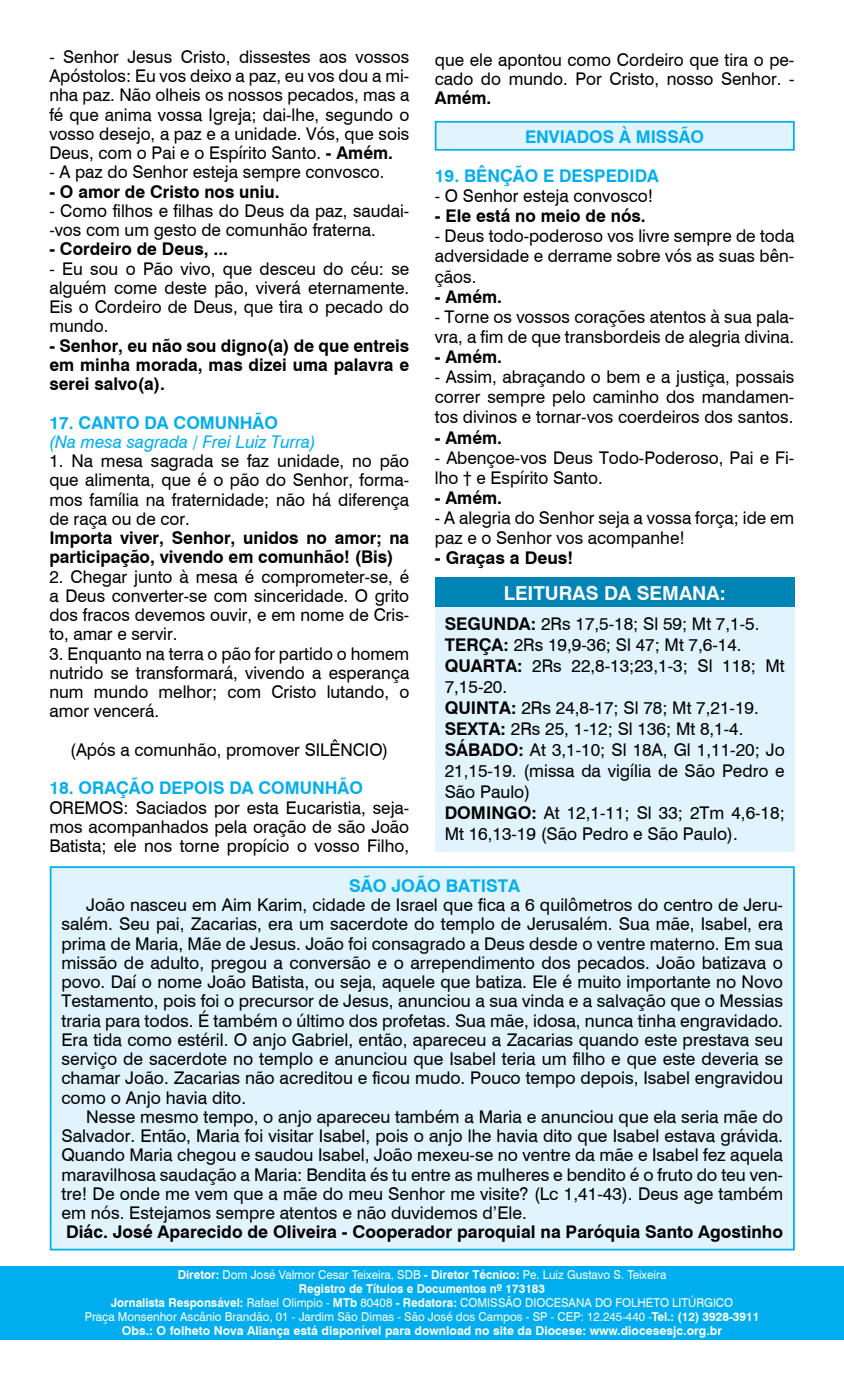
<style>
.page{position:relative;width:844px;height:1389px;background:#fff}
.page>*{position:absolute;margin:0;border:0;box-sizing:border-box;transform-origin:0 0}
.t1{font:700 19.25px "Swiss 721 BT";color:#fff}
.t2{font:17.5px/19.2px "Swiss 721 BT";color:#000;text-align:justify}
.t3{font:700 17.5px/19.2px "Swiss 721 BT";color:#000;text-align:justify}
.t4{font:700 17.5px "Swiss 721 BT";color:#00aeef}
.t5{font:italic 17.5px "Swiss 721 BT";color:#00aeef}
.t6{font:700 12.25px/14px "Swiss 721 BT";color:#fff;text-align:center;scale:.95 1}
.s1{font-weight:700}
.s2{font-weight:400}
</style>
<div class="page">
<div style="left:434px;top:121px;width:360px;height:30px;background:#e1f4fd;border:2px solid #00aeef"></div>
<div style="left:51px;top:867px;width:742px;height:383px;background:#e1f4fd"></div>
<div style="left:50px;top:866px;width:744px;height:384px;border:2px solid #00aeef"></div>
<div style="left:0;top:1266px;width:843px;height:73px;background:#00aeef"></div>
<div style="left:434px;top:605px;width:360px;height:247px;background:#e1f4fd"></div>
<div style="left:434px;top:578px;width:360px;height:29px;background:#0084b6"></div>
<p class="t2" style="left:49px;top:46px;width:361px">- Senhor Jesus Cristo, dissestes aos vossos Apóstolos: Eu vos deixo a paz, eu vos dou a mi&shy;nha paz. Não olheis os nossos pecados, mas a fé que anima vossa Igreja; dai-lhe, segundo o vosso desejo, a paz e a unidade. Vós, que sois Deus, com o Pai e o Espírito Santo. <span class="s1">- Amém.</span></p>
<p class="t2" style="left:49px;top:162px;width:337px">- A paz do Senhor esteja sempre convosco.</p>
<p class="t3" style="left:49px;top:181px;width:232px">- O amor de Cristo nos uniu.</p>
<p class="t2" style="left:49px;top:200px;width:361px">- Como filhos e filhas do Deus da paz, saudai--vos com um gesto de comunhão fraterna.</p>
<p class="t3" style="left:49px;top:239px;width:180px">- Cordeiro de Deus, ...</p>
<p class="t2" style="left:49px;top:258px;width:361px">- Eu sou o Pão vivo, que desceu do céu: se alguém come deste pão, viverá eternamente.<br>Eis o Cordeiro de Deus, que tira o pecado do mundo.</p>
<p class="t3" style="left:49px;top:335px;width:361px">- Senhor, eu não sou digno(a) de que entreis em minha morada, mas dizei uma palavra e serei salvo(a).</p>
<p class="t4" style="left:49px;top:410px;width:230px">17. CANTO DA COMUNHÃO</p>
<p class="t5" style="left:49px;top:430px;width:268px">(Na mesa sagrada / Frei Luiz Turra)</p>
<p class="t2" style="left:49px;top:450px;width:361px">1. Na mesa sagrada se faz unidade, no pão que alimenta, que é o pão do Senhor, forma&shy;mos família na fraternidade; não há diferença de raça ou de cor.</p>
<p class="t3" style="left:49px;top:528px;width:361px">Importa viver, Senhor, unidos no amor; na participação, vivendo em comunhão! (Bis)</p>
<p class="t2" style="left:49px;top:566px;width:361px">2. Chegar junto à mesa é comprometer-se, é a Deus converter-se com sinceridade. O grito dos fracos devemos ouvir, e em nome de Cris&shy;to, amar e servir.</p>
<p class="t2" style="left:49px;top:643px;width:361px">3. Enquanto na terra o pão for partido o homem nutrido se transformará, vivendo a esperança num mundo melhor; com Cristo lutando, o amor vencerá.</p>
<p class="t2" style="left:70px;top:739px;width:319px">(Após a comunhão, promover SILÊNCIO)</p>
<p class="t4" style="left:49px;top:776px;width:315px">18. ORAÇÃO DEPOIS DA COMUNHÃO</p>
<p class="t2" style="left:49px;top:797px;width:361px">OREMOS: Saciados por esta Eucaristia, seja&shy;mos acompanhados pela oração de são João Batista; ele nos torne propício o vosso Filho,</p>
<p class="t2" style="left:435px;top:49px;width:361px">que ele apontou como Cordeiro que tira o pe&shy;cado do mundo. Por Cristo, nosso Senhor. -</p>
<p class="t3" style="left:435px;top:88px;width:58px">Amém.</p>
<p class="t4" style="left:525px;top:124px;width:180px">ENVIADOS À MISSÃO</p>
<p class="t4" style="left:435px;top:164px;width:225px">19. BÊNÇÃO E DESPEDIDA</p>
<p class="t2" style="left:435px;top:185px;width:220px">- O Senhor esteja convosco!</p>
<p class="t3" style="left:435px;top:206px;width:212px">- Ele está no meio de nós.</p>
<p class="t2" style="left:435px;top:225px;width:361px;line-height:20.1px">- Deus todo-poderoso vos livre sempre de toda adversidade e derrame sobre vós as suas bên&shy;çãos.</p>
<p class="t3" style="left:435px;top:286px;width:69px">- Amém.</p>
<p class="t2" style="left:435px;top:306px;width:361px;line-height:20.1px">- Torne os vossos corações atentos à sua pala&shy;vra, a fim de que transbordeis de alegria divina.</p>
<p class="t3" style="left:435px;top:347px;width:69px">- Amém.</p>
<p class="t2" style="left:435px;top:366px;width:361px;line-height:20.1px">- Assim, abraçando o bem e a justiça, possais correr sempre pelo caminho dos mandamen&shy;tos divinos e tornar-vos coerdeiros dos santos.</p>
<p class="t3" style="left:435px;top:427px;width:69px">- Amém.</p>
<p class="t2" style="left:435px;top:447px;width:361px;line-height:20.1px">- Abençoe-vos Deus Todo-Poderoso, Pai e Fi&shy;lho † e Espírito Santo.</p>
<p class="t3" style="left:435px;top:487px;width:69px">- Amém.</p>
<p class="t2" style="left:435px;top:507px;width:361px;line-height:20.1px">- A alegria do Senhor seja a vossa força; ide em paz e o Senhor vos acompanhe!</p>
<p class="t3" style="left:435px;top:548px;width:140px">- Graças a Deus!</p>
<p class="t1" style="left:503px;top:580px;width:223px">LEITURAS DA SEMANA:</p>
<p class="t2" style="left:444px;top:613px;width:341px;line-height:21px;text-align:left"><span class="s1">SEGUNDA:</span> 2Rs 17,5-18; Sl 59; Mt 7,1-5.<br><span class="s1">TERÇA:</span> 2Rs 19,9-36; Sl 47; Mt 7,6-14.<br><span class="s1">QUARTA:</span> 2Rs 22,8-13;23,1-3; Sl 118; Mt 7,15-20.<br><span class="s1">QUINTA:</span> 2Rs 24,8-17; Sl 78; Mt 7,21-19.<br><span class="s1">SEXTA:</span> 2Rs 25, 1-12; Sl 136; Mt 8,1-4.<br><span class="s1">SÁBADO:</span> At 3,1-10; Sl 18A, Gl 1,11-20; Jo 21,15-19. (missa da vigília de São Pedro e São Paulo)<br><span class="s1">DOMINGO:</span> At 12,1-11; Sl 33; 2Tm 4,6-18; Mt 16,13-19 (São Pedro e São Paulo).</p>
<p class="t4" style="left:349px;top:873px;width:172px">SÃO JOÃO BATISTA</p>
<p class="t2" style="left:61px;top:894px;width:723px;text-indent:25px">João nasceu em Aim Karim, cidade de Israel que fica a 6 quilômetros do centro de Jeru&shy;salém. Seu pai, Zacarias, era um sacerdote do templo de Jerusalém. Sua mãe, Isabel, era prima de Maria, Mãe de Jesus. João foi consagrado a Deus desde o ventre materno. Em sua missão de adulto, pregou a conversão e o arrependimento dos pecados. João batizava o povo. Daí o nome João Batista, ou seja, aquele que batiza. Ele é muito importante no Novo Testamento, pois foi o precursor de Jesus, anunciou a sua vinda e a salvação que o Messias traria para todos. É também o último dos profetas. Sua mãe, idosa, nunca tinha engravidado.<br>Era tida como estéril. O anjo Gabriel, então, apareceu a Zacarias quando este prestava seu serviço de sacerdote no templo e anunciou que Isabel teria um filho e que este deveria se chamar João. Zacarias não acreditou e ficou mudo. Pouco tempo depois, Isabel engravidou como o Anjo havia dito.</p>
<p class="t2" style="left:61px;top:1106px;width:723px;text-indent:25px">Nesse mesmo tempo, o anjo apareceu também a Maria e anunciou que ela seria mãe do Salvador. Então, Maria foi visitar Isabel, pois o anjo lhe havia dito que Isabel estava grávida.<br>Quando Maria chegou e saudou Isabel, João mexeu-se no ventre da mãe e Isabel fez aquela maravilhosa saudação a Maria: Bendita és tu entre as mulheres e bendito é o fruto do teu ven&shy;tre! De onde me vem que a mãe do meu Senhor me visite? (Lc 1,41-43). Deus age também em nós. Estejamos sempre atentos e não duvidemos d’Ele.</p>
<p class="t3" style="left:66px;top:1222px;width:718px">Diác. José Aparecido de Oliveira - Cooperador paroquial na Paróquia Santo Agostinho</p>
<p class="t6" style="left:85px;top:1268px;width:711px">Diretor: <span class="s2">Dom José Valmor Cesar Teixeira, SDB</span> - Diretor Técnico: <span class="s2">Pe. Luiz Gustavo S. Teixeira<br></span>Registro de Títulos e Documentos nº 173183<br>Jornalista Responsável: <span class="s2">Rafael Olimpio -</span> MTb <span class="s2">80408</span> - Redatora: <span class="s2">COMISSÃO DIOCESANA DO FOLHETO LITÚRGICO<br>Praça Monsenhor Ascânio Brandão, 01 - Jardim São Dimas - São José dos Campos - SP - CEP: 12.245-440 -</span>Tel.: (12) 3928-3911<br>Obs.: O folheto Nova Aliança está disponível para download no site da Diocese: www.diocesesjc.org.br</p>
</div>
